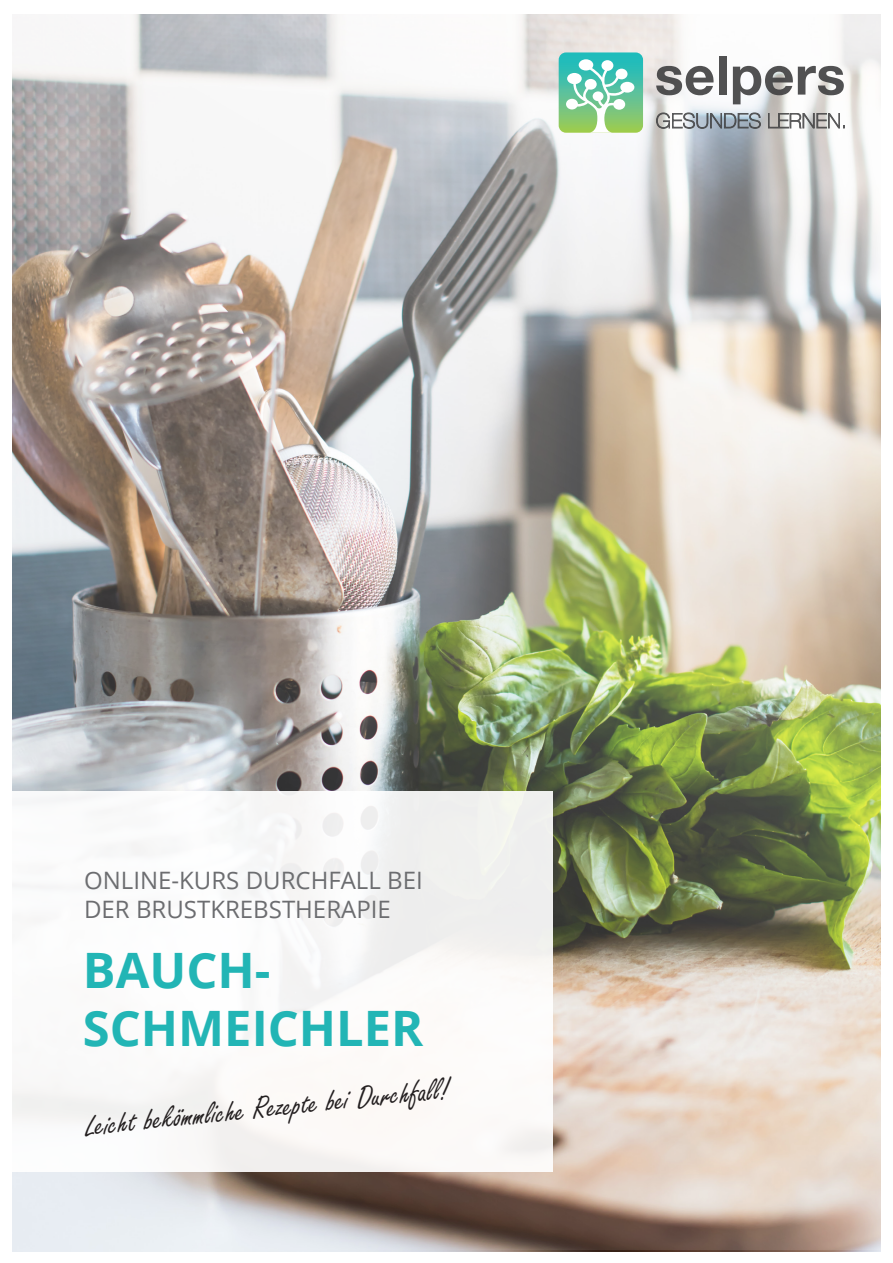
<style>
.page{position:relative;width:893px;height:1263px;background:#fff}
.page>*{position:absolute;margin:0;border:0;box-sizing:border-box;transform-origin:0 0}
.t1{font:700 48.9px/58.7px "Open Sans";color:#22b5b5}
.t2{font:33px "Freestyle Script";color:#231f20}
.t3{font:24px/28.8px "Open Sans";color:#6c6d70}
</style>
<div class="page">
<img style="left:12px;top:14px;width:869px;height:1236px">
<div style="left:0;top:791px;width:553px;height:380px;background:#fff"></div>
<svg style="left:559px;top:49px;width:285px;height:84px"></svg>
<p class="t3" style="left:84px;top:865px;width:340px">ONLINE-KURS DURCHFALL BEI<br>DER BRUSTKREBSTHERAPIE</p>
<p class="t1" style="left:83px;top:939px;width:342px">BAUCH-<br>SCHMEICHLER</p>
<p class="t2" style="left:84px;top:1108px;width:368px;rotate:-6deg">Leicht bekömmliche Rezepte bei Durchfall!</p>
</div>
